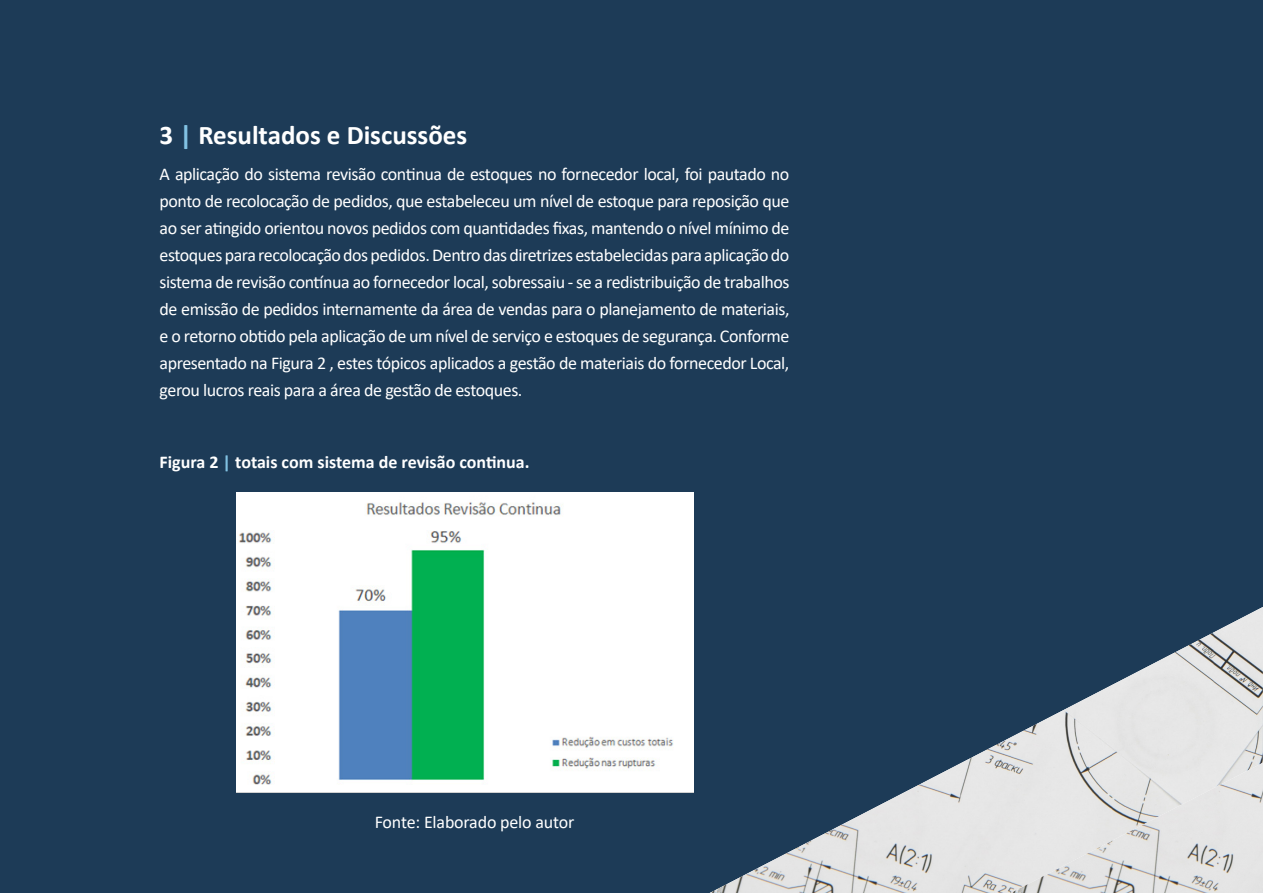
<style>
.page{position:relative;width:1263px;height:893px;background:#1d3b57}
.page>*{position:absolute;margin:0;border:0;box-sizing:border-box;transform-origin:0 0}
.t1{font:700 27px "Calibri";color:#fff}
.t2{font:18px/27px "Calibri";letter-spacing:-.025em;color:#fff;text-align:justify}
.t3{font:700 18px "Calibri";color:#fff}
.s1{color:#82c2e3}
</style>
<div class="page">
<img style="left:236px;top:492px;width:457px;height:300px">
<img style="left:710px;top:607px;width:553px;height:286px">
<img style="left:1011px;top:763px;width:252px;height:130px">
<h1 class="t1" style="left:160px;top:116px;width:309px">3 <span class="s1">|</span> Resultados e Discussões</h1>
<p class="t2" style="left:160px;top:160px;width:631px">A aplicação do sistema revisão continua de estoques no fornecedor local, foi pautado no ponto de recolocação de pedidos, que estabeleceu um nível de estoque para reposição que ao ser atingido orientou novos pedidos com quantidades fixas, mantendo o nível mínimo de estoques para recolocação dos pedidos. Dentro das diretrizes estabelecidas para aplicação do sistema de revisão contínua ao fornecedor local, sobressaiu - se a redistribuição de trabalhos de emissão de pedidos internamente da área de vendas para o planejamento de materiais, e o retorno obtido pela aplicação de um nível de serviço e estoques de segurança. Conforme apresentado na Figura 2 , estes tópicos aplicados a gestão de materiais do fornecedor Local, gerou lucros reais para a área de gestão de estoques.</p>
<p class="t3" style="left:160px;top:449px;width:371px">Figura 2 <span class="s1">|</span> totais com sistema de revisão continua.</p>
<p class="t2" style="left:375px;top:808px;width:201px">Fonte: Elaborado pelo autor</p>
</div>
